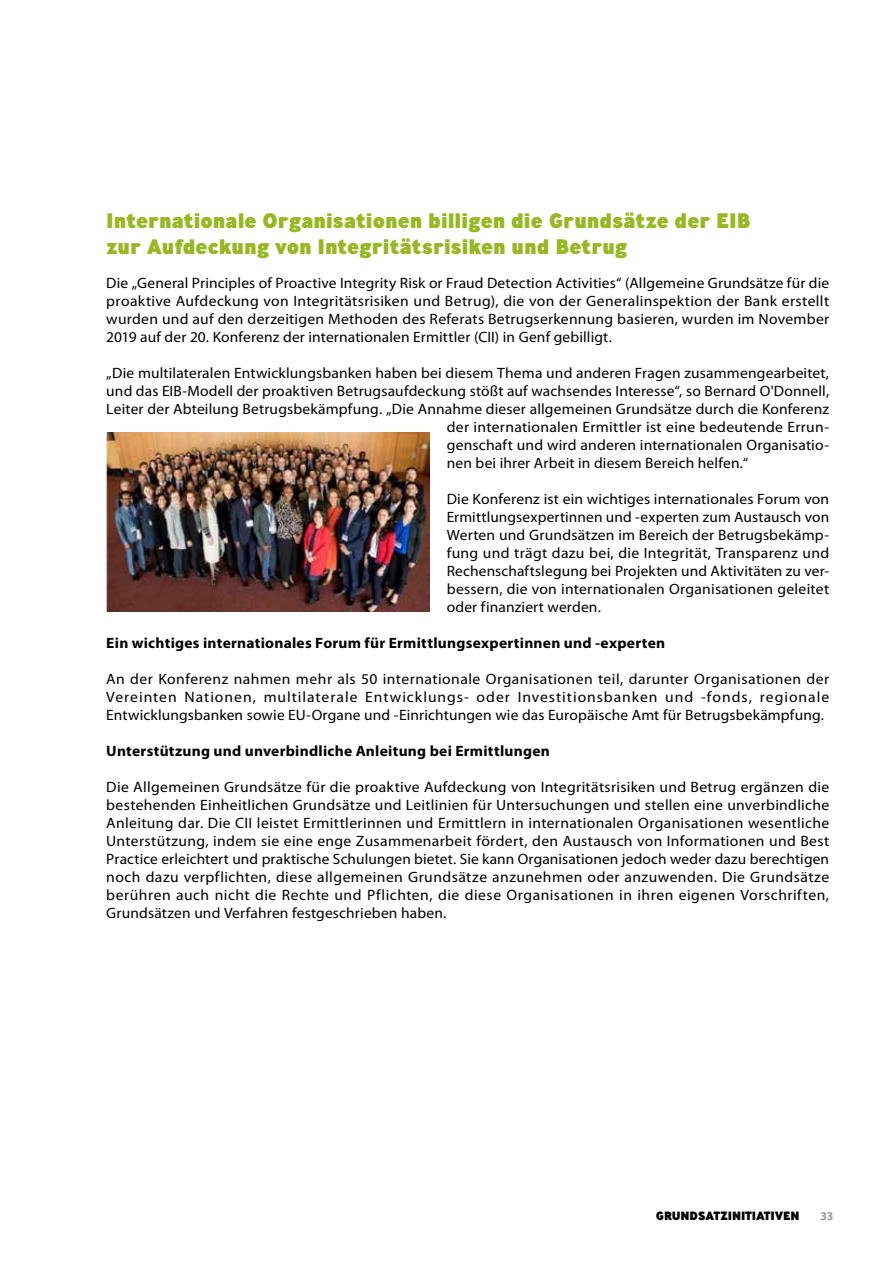
<style>
.page{position:relative;width:893px;height:1263px;background:#fff}
.page>*{position:absolute;margin:0;border:0;box-sizing:border-box;transform-origin:0 0}
.t1{font:800 21px/25.5px "Ministry";color:#96b821}
.t2{font:15px/18px "Myriad Pro";letter-spacing:.01em;color:#000;text-align:justify;scale:1.04 1}
.t3{font:15px/18px "Myriad Pro";letter-spacing:.01em;color:#000;text-align:justify}
.t4{font:700 15px "Myriad Pro";letter-spacing:.015em;color:#000}
.t5{font:800 12px "Ministry";letter-spacing:-.01em;color:#000}
.t6{font:700 12px "Myriad Pro";color:#9d9d9c}
</style>
<div class="page">
<img style="left:106px;top:432px;width:324px;height:179px">
<h1 class="t1" style="left:106px;top:208px;width:646px">Internationale Organisationen billigen die Grundsätze der EIB zur Aufdeckung von Integritätsrisiken und Betrug</h1>
<p class="t3" style="left:106px;top:274px;width:724px">Die „General Principles of Proactive Integrity Risk or Fraud Detection Activities“ (Allgemeine Grundsätze für die proaktive Aufdeckung von Integritätsrisiken und Betrug), die von der Generalinspektion der Bank erstellt wurden und auf den derzeitigen Methoden des Referats Betrugserkennung basieren, wurden im November 2019 auf der 20. Konferenz der internationalen Ermittler (CII) in Genf gebilligt.</p>
<p class="t3" style="left:106px;top:364px;width:724px">„Die multilateralen Entwicklungsbanken haben bei diesem Thema und anderen Fragen zusammengearbeitet,</p>
<p class="t3" style="left:106px;top:382px;width:724px">und das EIB-Modell der proaktiven Betrugsaufdeckung stößt auf wachsendes Interesse“, so Bernard O'Donnell,</p>
<p class="t3" style="left:106px;top:400px;width:724px">Leiter der Abteilung Betrugsbekämpfung. „Die Annahme dieser allgemeinen Grundsätze durch die Konferenz</p>
<p class="t2" style="left:447px;top:418px;width:369px">der internationalen Ermittler ist eine bedeutende Errun-</p>
<p class="t2" style="left:447px;top:436px;width:369px">genschaft und wird anderen internationalen Organisatio-</p>
<p class="t3" style="left:447px;top:454px;width:303px">nen bei ihrer Arbeit in diesem Bereich helfen.“</p>
<p class="t2" style="left:447px;top:490px;width:369px">Die Konferenz ist ein wichtiges internationales Forum von Ermittlungsexpertinnen und -experten zum Austausch von Werten und Grundsätzen im Bereich der Betrugsbekämp&shy;fung und trägt dazu bei, die Integrität, Transparenz und Rechenschaftslegung bei Projekten und Aktivitäten zu ver&shy;bessern, die von internationalen Organisationen geleitet oder finanziert werden.</p>
<p class="t4" style="left:106px;top:635px;width:560px">Ein wichtiges internationales Forum für Ermittlungsexpertinnen und -experten</p>
<p class="t2" style="left:106px;top:670px;width:697px">An der Konferenz nahmen mehr als 50 internationale Organisationen teil, darunter Organisationen der Vereinten Nationen, multilaterale Entwicklungs- oder Investitionsbanken und -fonds, regionale Entwicklungsbanken sowie EU-Organe und -Einrichtungen wie das Europäische Amt für Betrugsbekämpfung.</p>
<p class="t4" style="left:106px;top:743px;width:445px">Unterstützung und unverbindliche Anleitung bei Ermittlungen</p>
<p class="t2" style="left:106px;top:778px;width:697px">Die Allgemeinen Grundsätze für die proaktive Aufdeckung von Integritätsrisiken und Betrug ergänzen die bestehenden Einheitlichen Grundsätze und Leitlinien für Untersuchungen und stellen eine unverbindliche Anleitung dar. Die CII leistet Ermittlerinnen und Ermittlern in internationalen Organisationen wesentliche Unterstützung, indem sie eine enge Zusammenarbeit fördert, den Austausch von Informationen und Best Practice erleichtert und praktische Schulungen bietet. Sie kann Organisationen jedoch weder dazu berechtigen noch dazu verpflichten, diese allgemeinen Grundsätze anzunehmen oder anzuwenden. Die Grundsätze berühren auch nicht die Rechte und Pflichten, die diese Organisationen in ihren eigenen Vorschriften, Grundsätzen und Verfahren festgeschrieben haben.</p>
<p class="t5" style="left:656px;top:1208px;width:145px">GRUNDSATZINITIATIVEN</p>
<p class="t6" style="left:820px;top:1210px;width:15px">33</p>
</div>
